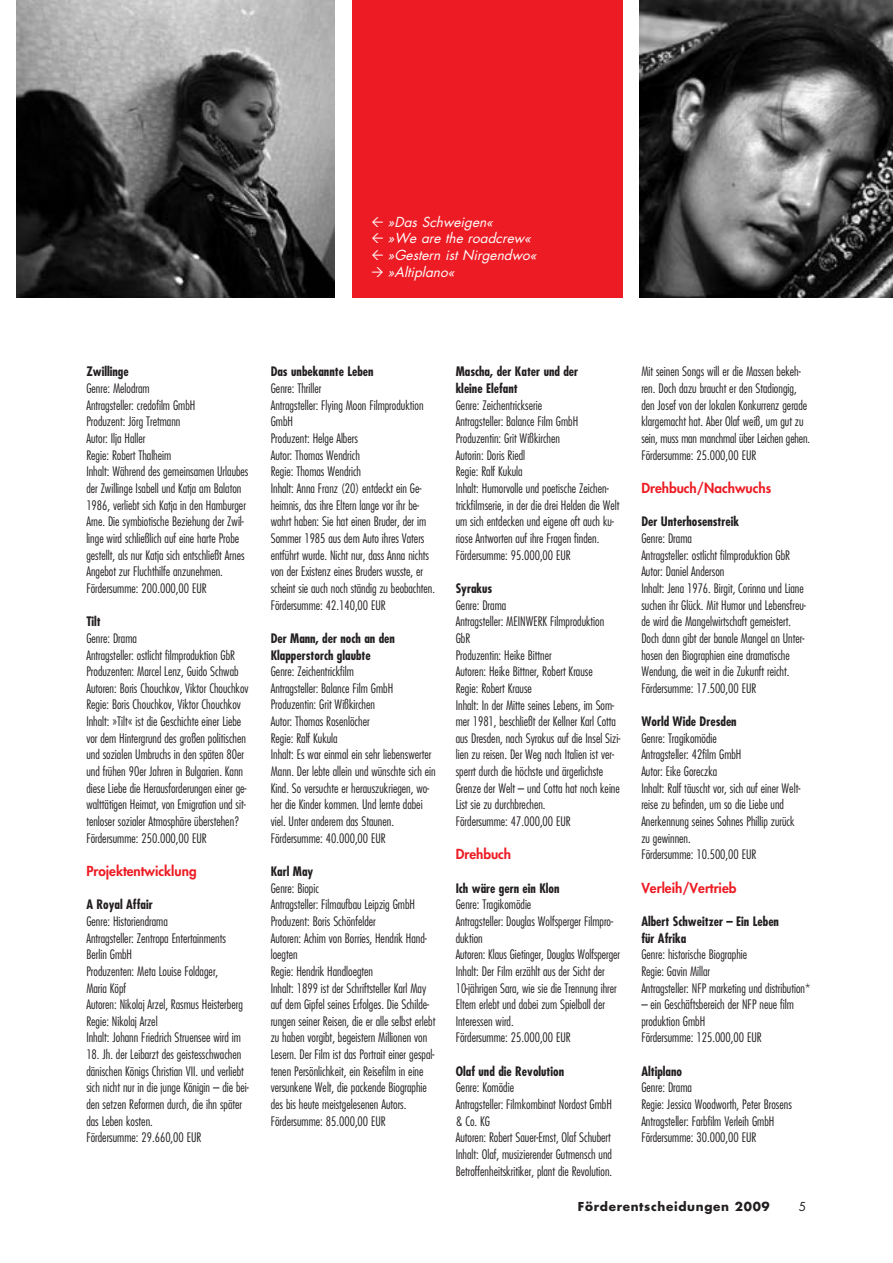
<style>
.page{position:relative;width:893px;height:1263px;background:#fff}
.page>*{position:absolute;margin:0;border:0;box-sizing:border-box;transform-origin:0 0}
.t1{font:italic 13.5px/16.6px "Futura LT";color:#fff}
.t2{font:800 13.5px "Futura";color:#ed1c24}
.t3{font:300 condensed 12.75px/16.6px "Futura";color:#231f20}
.t4{font:700 condensed 12.75px/16.6px "Futura";color:#231f20}
.t5{font:700 12px "Futura LT";letter-spacing:.055em;color:#231f20}
.t6{font:12px "Futura LT";color:#231f20}
</style>
<div class="page">
<img style="left:17px;top:0;width:317px;height:298px">
<div style="left:353px;top:0;width:270px;height:298px;background:#ed1c24"></div>
<img style="left:640px;top:0;width:252px;height:298px">
<p class="t1" style="left:388px;top:214px;width:154px">»Das Schweigen«<br>»We are the roadcrew« »Gestern ist Nirgendwo« »Altiplano«</p>
<p class="t4" style="left:86px;top:365px;width:44px">Zwillinge</p>
<p class="t3" style="left:86px;top:381px;width:164px">Genre: Melodram<br>Antragsteller: credofilm GmbH<br>Produzent: Jörg Tretmann<br>Autor: Ilja Haller<br>Regie: Robert Thalheim<br>Inhalt: Während des gemeinsamen Urlaubes der Zwillinge Isabell und Katja am Balaton 1986, verliebt sich Katja in den Hamburger Arne. Die symbiotische Beziehung der Zwil&shy;linge wird schließlich auf eine harte Probe gestellt, als nur Katja sich entschließt Arnes Angebot zur Fluchthilfe anzunehmen.<br>Fördersumme: 200.000,00 EUR</p>
<p class="t4" style="left:86px;top:614px;width:16px">Tilt</p>
<p class="t3" style="left:86px;top:631px;width:164px">Genre: Drama<br>Antragsteller: ostlicht filmproduktion GbR Produzenten: Marcel Lenz, Guido Schwab Autoren: Boris Chouchkov, Viktor Chouchkov Regie: Boris Chouchkov, Viktor Chouchkov Inhalt: »Tilt« ist die Geschichte einer Liebe vor dem Hintergrund des großen politischen und sozialen Umbruchs in den späten 80er und frühen 90er Jahren in Bulgarien. Kann diese Liebe die Herausforderungen einer ge&shy;walttätigen Heimat, von Emigration und sit&shy;tenloser sozialer Atmosphäre überstehen?<br>Fördersumme: 250.000,00 EUR</p>
<p class="t2" style="left:86px;top:865px;width:112px">Projektentwicklung</p>
<p class="t4" style="left:86px;top:897px;width:68px">A Royal Affair</p>
<p class="t3" style="left:86px;top:914px;width:158px">Genre: Historiendrama<br>Antragsteller: Zentropa Entertainments<br>Berlin GmbH<br>Produzenten: Meta Louise Foldager,<br>Maria Köpf<br>Autoren: Nikolaj Arzel, Rasmus Heisterberg<br>Regie: Nikolaj Arzel<br>Inhalt: Johann Friedrich Struensee wird im</p>
<p class="t3" style="left:86px;top:1047px;width:164px">18. Jh. der Leibarzt des geistesschwachen dänischen Königs Christian VII. und verliebt sich nicht nur in die junge Königin – die bei&shy;den setzen Reformen durch, die ihn später das Leben kosten.<br>Fördersumme: 29.660,00 EUR</p>
<p class="t4" style="left:271px;top:365px;width:104px">Das unbekannte Leben</p>
<p class="t3" style="left:271px;top:381px;width:166px">Genre: Thriller<br>Antragsteller: Flying Moon Filmproduktion<br>GmbH<br>Produzent: Helge Albers<br>Autor: Thomas Wendrich<br>Regie: Thomas Wendrich<br>Inhalt: Anna Franz (20) entdeckt ein Ge&shy;heimnis, das ihre Eltern lange vor ihr be&shy;wahrt haben: Sie hat einen Bruder, der im<br>Sommer 1985 aus dem Auto ihres Vaters entführt wurde. Nicht nur, dass Anna nichts von der Existenz eines Bruders wusste, er scheint sie auch noch ständig zu beobachten.<br>Fördersumme: 42.140,00 EUR</p>
<p class="t4" style="left:271px;top:631px;width:126px">Der Mann, der noch an den<br>Klapperstorch glaubte</p>
<p class="t3" style="left:271px;top:664px;width:167px">Genre: Zeichentrickfilm<br>Antragsteller: Balance Film GmbH Produzentin: Grit Wißkirchen<br>Autor: Thomas Rosenlöcher<br>Regie: Ralf Kukula<br>Inhalt: Es war einmal ein sehr liebenswerter Mann. Der lebte allein und wünschte sich ein Kind. So versuchte er herauszukriegen, wo&shy;her die Kinder kommen. Und lernte dabei viel. Unter anderem das Staunen.<br>Fördersumme: 40.000,00 EUR</p>
<p class="t4" style="left:271px;top:864px;width:44px">Karl May</p>
<p class="t3" style="left:271px;top:881px;width:166px">Genre: Biopic<br>Antragsteller: Filmaufbau Leipzig GmbH Produzent: Boris Schönfelder<br>Autoren: Achim von Borries, Hendrik Hand&shy;loegten<br>Regie: Hendrik Handloegten<br>Inhalt: 1899 ist der Schriftsteller Karl May auf dem Gipfel seines Erfolges. Die Schilde&shy;rungen seiner Reisen, die er alle selbst erlebt zu haben vorgibt, begeistern Millionen von Lesern. Der Film ist das Portrait einer gespal&shy;tenen Persönlichkeit, ein Reisefilm in eine versunkene Welt, die packende Biographie des bis heute meistgelesenen Autors.<br>Fördersumme: 85.000,00 EUR</p>
<p class="t4" style="left:456px;top:365px;width:124px">Mascha, der Kater und der kleine Elefant</p>
<p class="t3" style="left:456px;top:398px;width:165px">Genre: Zeichentrickserie<br>Antragsteller: Balance Film GmbH Produzentin: Grit Wißkirchen<br>Autorin: Doris Riedl<br>Regie: Ralf Kukula<br>Inhalt: Humorvolle und poetische Zeichen&shy;trickfilmserie, in der die drei Helden die Welt um sich entdecken und eigene oft auch ku&shy;riose Antworten auf ihre Fragen finden.<br>Fördersumme: 95.000,00 EUR</p>
<p class="t4" style="left:456px;top:581px;width:38px">Syrakus</p>
<p class="t3" style="left:456px;top:597px;width:166px">Genre: Drama<br>Antragsteller: MEINWERK Filmproduktion<br>GbR<br>Produzentin: Heike Bittner<br>Autoren: Heike Bittner, Robert Krause<br>Regie: Robert Krause<br>Inhalt: In der Mitte seines Lebens, im Som&shy;mer 1981, beschließt der Kellner Karl Cotta aus Dresden, nach Syrakus auf die Insel Sizi&shy;lien zu reisen. Der Weg nach Italien ist ver&shy;sperrt durch die höchste und ärgerlichste<br>Grenze der Welt – und Cotta hat noch keine<br>List sie zu durchbrechen.<br>Fördersumme: 47.000,00 EUR</p>
<p class="t2" style="left:456px;top:848px;width:57px">Drehbuch</p>
<p class="t4" style="left:456px;top:881px;width:105px">Ich wäre gern ein Klon</p>
<p class="t3" style="left:456px;top:897px;width:166px">Genre: Tragikomödie<br>Antragsteller: Douglas Wolfsperger Filmpro&shy;duktion<br>Autoren: Klaus Gietinger, Douglas Wolfsperger Inhalt: Der Film erzählt aus der Sicht der 10-jährigen Sara, wie sie die Trennung ihrer Eltern erlebt und dabei zum Spielball der Interessen wird.<br>Fördersumme: 25.000,00 EUR</p>
<p class="t4" style="left:456px;top:1064px;width:110px">Olaf und die Revolution</p>
<p class="t3" style="left:456px;top:1080px;width:158px">Genre: Komödie<br>Antragsteller: Filmkombinat Nordost GmbH &amp; Co. KG<br>Autoren: Robert Sauer-Ernst, Olaf Schubert Inhalt: Olaf, musizierender Gutmensch und Betroffenheitskritiker, plant die Revolution.</p>
<p class="t3" style="left:641px;top:364px;width:170px">Mit seinen Songs will er die Massen bekeh&shy;ren. Doch dazu braucht er den Stadiongig, den Josef von der lokalen Konkurrenz gerade klargemacht hat. Aber Olaf weiß, um gut zu sein, muss man manchmal über Leichen gehen.<br>Fördersumme: 25.000,00 EUR</p>
<p class="t2" style="left:641px;top:482px;width:131px">Drehbuch/Nachwuchs</p>
<p class="t4" style="left:641px;top:514px;width:99px">Der Unterhosenstreik</p>
<p class="t3" style="left:641px;top:531px;width:166px">Genre: Drama<br>Antragsteller: ostlicht filmproduktion GbR Autor: Daniel Anderson<br>Inhalt: Jena 1976. Birgit, Corinna und Liane suchen ihr Glück. Mit Humor und Lebensfreu&shy;de wird die Mangelwirtschaft gemeistert.<br>Doch dann gibt der banale Mangel an Unter&shy;hosen den Biographien eine dramatische Wendung, die weit in die Zukunft reicht.<br>Fördersumme: 17.500,00 EUR</p>
<p class="t4" style="left:641px;top:714px;width:97px">World Wide Dresden</p>
<p class="t3" style="left:641px;top:731px;width:160px">Genre: Tragikomödie<br>Antragsteller: 42film GmbH<br>Autor: Eike Goreczka<br>Inhalt: Ralf täuscht vor, sich auf einer Welt&shy;reise zu befinden, um so die Liebe und<br>Anerkennung seines Sohnes Phillip zurück zu gewinnen.<br>Fördersumme: 10.500,00 EUR</p>
<p class="t2" style="left:641px;top:881px;width:97px">Verleih/Vertrieb</p>
<p class="t4" style="left:641px;top:914px;width:139px">Albert Schweitzer – Ein Leben für Afrika</p>
<p class="t3" style="left:641px;top:947px;width:171px">Genre: historische Biographie<br>Regie: Gavin Millar<br>Antragsteller: NFP marketing und distribution*</p>
<p class="t3" style="left:641px;top:997px;width:154px">– ein Geschäftsbereich der NFP neue film produktion GmbH<br>Fördersumme: 125.000,00 EUR</p>
<p class="t4" style="left:641px;top:1064px;width:42px">Altiplano</p>
<p class="t3" style="left:641px;top:1080px;width:152px">Genre: Drama<br>Regie: Jessica Woodworth, Peter Brosens<br>Antragsteller: Farbfilm Verleih GmbH<br>Fördersumme: 30.000,00 EUR</p>
<p class="t5" style="left:578px;top:1201px;width:193px">Förderentscheidungen 2009</p>
<p class="t6" style="left:799px;top:1201px;width:9px">5</p>
</div>
